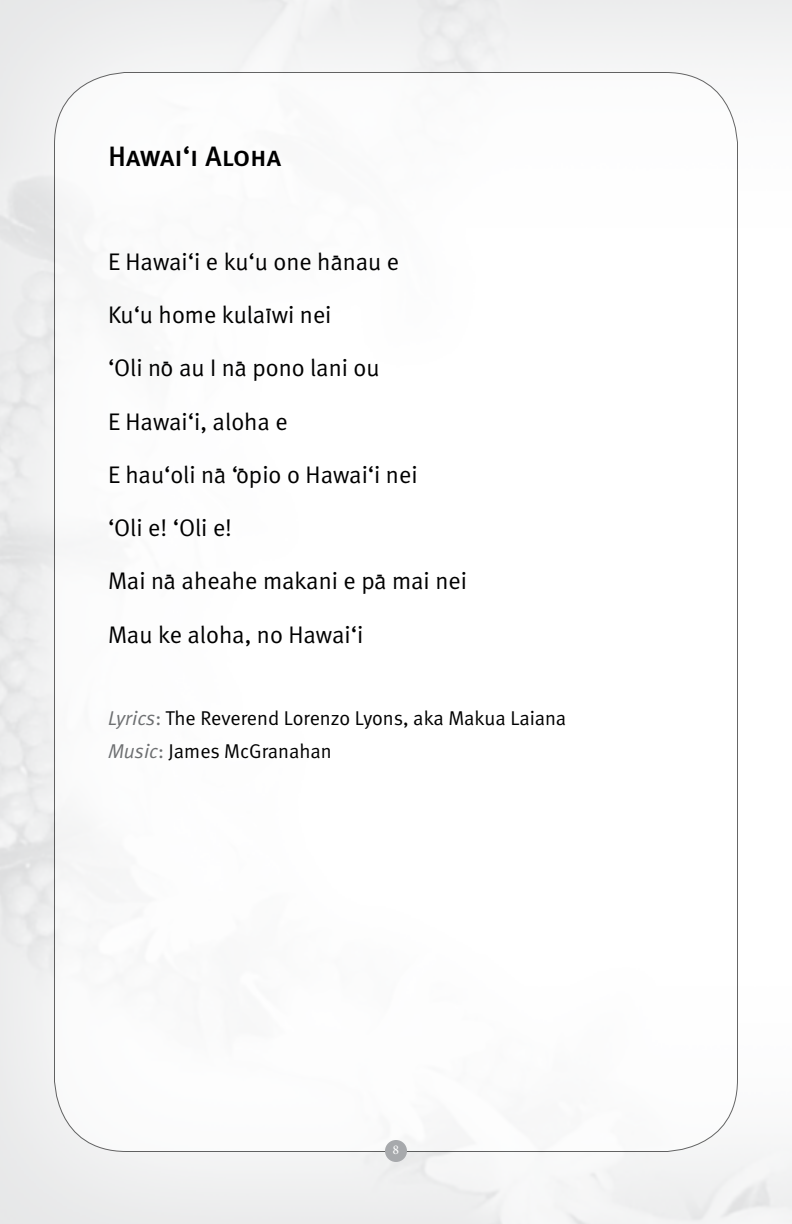
<style>
.page{position:relative;width:792px;height:1224px;background:#fff}
.page>*{position:absolute;margin:0;border:0;box-sizing:border-box;transform-origin:0 0}
.t1{font:28px "Meta Medium Caps";letter-spacing:-.005em;color:#000}
.t2{font:24px "Meta Normal";color:#000}
.t3{font:20px/32.6px "Meta Normal";color:#000}
.s1{font-style:italic;color:#6d6f71}
.s2{color:#6d6f71}
</style>
<div class="page">
<div style="left:385px;top:1140px;width:22px;height:22px;background:#a7a9ac;border-radius:50%"></div>
<p class="t1" style="left:108px;top:140px;width:175px">Hawai‘i Aloha</p>
<p class="t2" style="left:108px;top:247px;width:293px">E Hawai‘i e ku‘u one h-anau e</p>
<p class="t2" style="left:108px;top:301px;width:225px">Ku‘u home kula-ıwi nei</p>
<p class="t2" style="left:108px;top:354px;width:273px">‘Oli n-o au I n-a pono lani ou</p>
<p class="t2" style="left:108px;top:407px;width:181px">E Hawai‘i, aloha e</p>
<p class="t2" style="left:108px;top:461px;width:311px">E hau‘oli n-a ‘-opio o Hawai‘i nei</p>
<p class="t2" style="left:108px;top:514px;width:126px">‘Oli e! ‘Oli e!</p>
<p class="t2" style="left:108px;top:567px;width:360px">Mai n-a aheahe makani e p-a mai nei</p>
<p class="t2" style="left:108px;top:620px;width:257px">Mau ke aloha, no Hawai‘i</p>
<p class="t3" style="left:108px;top:702px;width:460px"><span class="s1">Lyrics</span><span class="s2">:</span> The Reverend Lorenzo Lyons, aka Makua Laiana<br><span class="s1">Music</span><span class="s2">:</span> James McGranahan</p>
</div>
